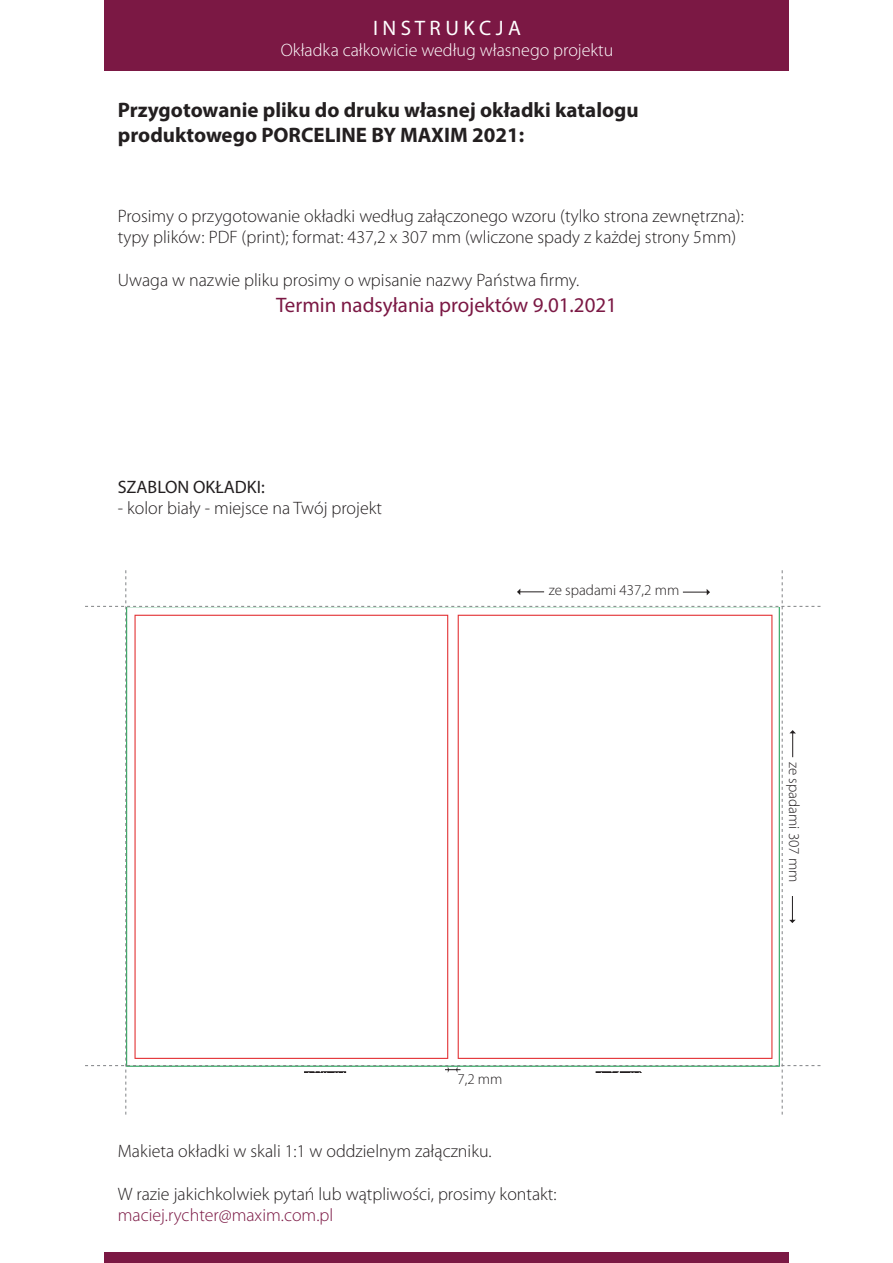
<style>
.page{position:relative;width:893px;height:1263px;background:#fff}
.page>*{position:absolute;margin:0;border:0;box-sizing:border-box;transform-origin:0 0}
.t1{font:700 21px/25.2px "Myriad Pro";color:#231f20}
.t2{font:21px "Myriad Pro";color:#7b1844}
.t3{font:21px "Myriad Pro";color:#fff}
.t4{font:300 18px/21.6px "Myriad Pro";color:#231f20}
.t5{font:300 18px "Myriad Pro";color:#fff}
.t6{font:300 18px "Myriad Pro";color:#7b1844}
.t7{font:18px "Myriad Pro";color:#231f20}
.t8{font:300 15px "Myriad Pro";color:#231f20}
</style>
<div class="page">
<div style="left:104px;top:1252px;width:685px;height:11px;background:#7b1844"></div>
<svg style="left:85px;top:570px;width:735px;height:544px"></svg>
<div style="left:104px;top:0;width:685px;height:70px;background:#7b1844"></div>
<p class="t3" style="left:373px;top:15px;width:149px">I N S T R U K C J A</p>
<p class="t5" style="left:281px;top:40px;width:334px">Okładka całkowicie według własnego projektu</p>
<p class="t1" style="left:118px;top:97px;width:522px">Przygotowanie pliku do druku własnej okładki katalogu produktowego PORCELINE BY MAXIM 2021:</p>
<p class="t4" style="left:118px;top:205px;width:628px">Prosimy o przygotowanie okładki według załączonego wzoru (tylko strona zewnętrzna): typy plików: PDF (print); format: 437,2 x 307 mm (wliczone spady z każdej strony 5mm)</p>
<p class="t4" style="left:118px;top:270px;width:463px">Uwaga w nazwie pliku prosimy o wpisanie nazwy Państwa firmy.</p>
<p class="t2" style="left:276px;top:292px;width:342px">Termin nadsyłania projektów 9.01.2021</p>
<p class="t7" style="left:118px;top:475px;width:148px">SZABLON OKŁADKI:</p>
<p class="t4" style="left:118px;top:498px;width:266px">- kolor biały - miejsce na Twój projekt</p>
<p class="t8" style="left:549px;top:582px;width:132px">ze spadami 437,2 mm</p>
<p class="t8" style="left:802px;top:762px;width:122px;rotate:90deg">ze spadami 307 mm</p>
<p class="t8" style="left:457px;top:1071px;width:47px">7,2 mm</p>
<p class="t4" style="left:118px;top:1140px;width:375px">Makieta okładki w skali 1:1 w oddzielnym załączniku.</p>
<p class="t4" style="left:118px;top:1183px;width:440px">W razie jakichkolwiek pytań lub wątpliwości, prosimy kontakt:</p>
<p class="t6" style="left:118px;top:1205px;width:217px">maciej.rychter@maxim.com.pl</p>
</div>
